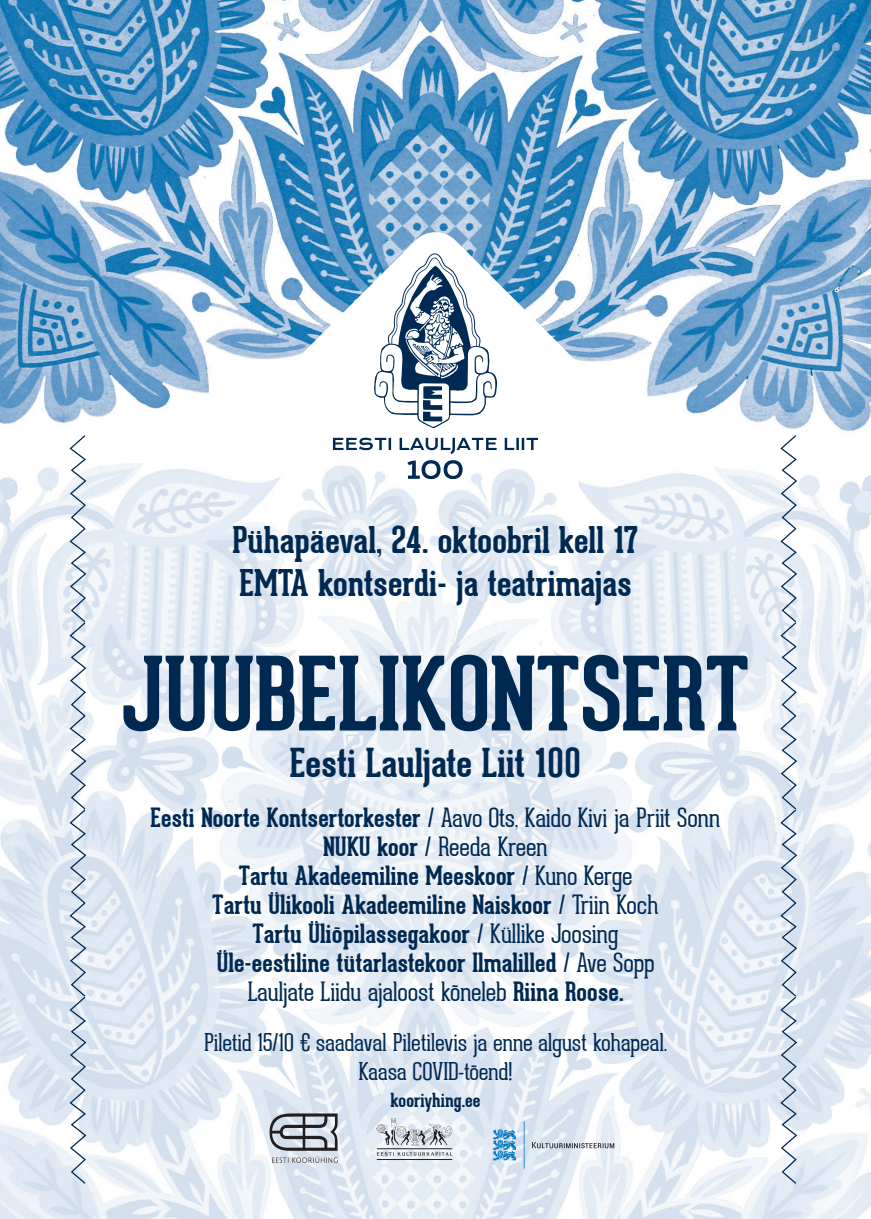
<style>
.page{position:relative;width:871px;height:1219px;background:#fff}
.page>*{position:absolute;margin:0;border:0;box-sizing:border-box;transform-origin:0 0}
.t1{font:700 100px "Geared Slab";color:#002952}
.t2{font:700 39px "Geared Slab";color:#002952}
.t3{font:700 36px/43.2px "Geared Slab";color:#002952}
.t4{font:700 26px/29px "Geared Slab";color:#002952;text-align:center}
.t5{font:100 24px/28.8px "Geared Slab";letter-spacing:-.005em;color:#002952;text-align:center}
.t6{font:700 19px "Geared Slab";color:#002952}
.s1{font-weight:100}
</style>
<div class="page">
<img style="left:0;top:463px;width:870px;height:756px">
<img style="left:0;top:0;width:870px;height:444px">
<svg style="left:279px;top:229px;width:313px;height:157px"></svg>
<svg style="left:374px;top:253px;width:123px;height:175px"></svg>
<svg style="left:407px;top:460px;width:55px;height:19px"></svg>
<svg style="left:333px;top:438px;width:205px;height:16px"></svg>
<svg style="left:376px;top:1152px;width:76px;height:4px"></svg>
<hr style="left:377px;top:1148px;width:75px;height:1px;background:#231f20">
<hr style="left:377px;top:1159px;width:75px;height:1px;background:#231f20">
<svg style="left:376px;top:1118px;width:76px;height:27px"></svg>
<svg style="left:492px;top:1121px;width:32px;height:48px;background:#a6cbe5"></svg>
<svg style="left:532px;top:1142px;width:82px;height:6px"></svg>
<svg style="left:269px;top:1113px;width:68px;height:51px;background:#a4a9b1"></svg>
<svg style="left:69px;top:435px;width:17px;height:749px"></svg>
<svg style="left:780px;top:435px;width:17px;height:749px"></svg>
<h3 class="t3" style="left:232px;top:518px;width:407px">Pühapäeval, 24. oktoobril kell 17<br>EMTA kontserdi- ja teatrimajas</h3>
<h1 class="t1" style="left:122px;top:631px;width:628px">JUUBELIKONTSERT</h1>
<h2 class="t2" style="left:290px;top:739px;width:293px">Eesti Lauljate Liit 100</h2>
<p class="t4" style="left:150px;top:803px;width:571px">Eesti Noorte Kontsertorkester <span class="s1">/ Aavo Ots, Kaido Kivi ja Priit Sonn </span>NUKU koor <span class="s1">/ Reeda Kreen<br></span>Tartu Akadeemiline Meeskoor <span class="s1">/ Kuno Kerge<br></span>Tartu Ülikooli Akadeemiline Naiskoor <span class="s1">/ Triin Koch<br></span>Tartu Üliõpilassegakoor <span class="s1">/ Küllike Joosing<br></span>Üle-eestiline tütarlastekoor Ilmalilled <span class="s1">/ Ave Sopp<br>Lauljate Liidu ajaloost kõneleb</span> Riina Roose.</p>
<p class="t5" style="left:204px;top:1029px;width:464px">Piletid 15/10 € saadaval Piletilevis ja enne algust kohapeal.<br>Kaasa COVID-tõend!</p>
<p class="t6" style="left:390px;top:1088px;width:91px">kooriyhing.ee</p>
</div>
